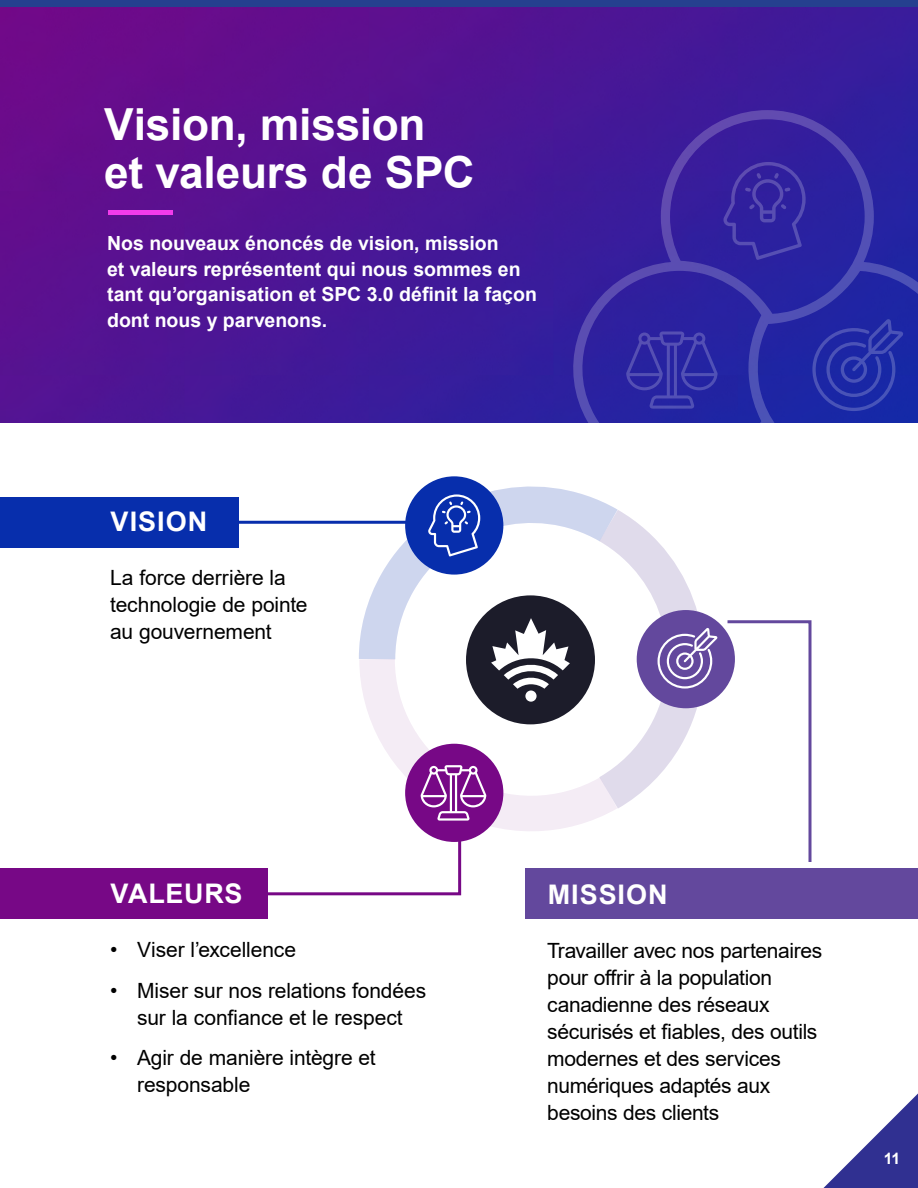
<style>
.page{position:relative;width:918px;height:1188px;background:#fff}
.page>*{position:absolute;margin:0;border:0;box-sizing:border-box;transform-origin:0 0}
.t1{font:700 44.25px/47.8px "Arial";letter-spacing:-.005em;color:#fff}
.t2{font:700 27px "Arial";letter-spacing:.035em;color:#fff}
.t3{font:21px/27px "Arial";letter-spacing:-.015em;color:#000}
.Paragraph{font:700 19.5px/25.5px "Arial";color:#fff}
.t4{font:700 15.75px "Arial";color:#fff}
</style>
<div class="page">
<svg style="left:823px;top:1093px;width:95px;height:95px"></svg>
<div style="left:0;top:0;width:918px;height:8px;background:#25408f"></div>
<div style="left:0;top:497px;width:239px;height:51px;background:#072eac"></div>
<div style="left:0;top:868px;width:267px;height:51px;background:#770886"></div>
<div style="left:526px;top:868px;width:392px;height:51px;background:#63489d"></div>
<svg style="left:737px;top:620px;width:75px;height:242px"></svg>
<hr style="left:223px;top:521px;width:252px;height:3px;background:#072eac">
<svg style="left:358px;top:483px;width:201px;height:141px"></svg>
<svg style="left:559px;top:489px;width:178px;height:288px"></svg>
<svg style="left:359px;top:624px;width:298px;height:207px"></svg>
<div style="left:405px;top:744px;width:98px;height:98px;background:#770886;border-radius:50%"></div>
<svg style="left:267px;top:765px;width:219px;height:132px"></svg>
<div style="left:637px;top:610px;width:98px;height:98px;background:#63489d;border-radius:50%"></div>
<svg style="left:658px;top:628px;width:60px;height:61px"></svg>
<div style="left:405px;top:476px;width:98px;height:99px;background:#072eac;border-radius:50%"></div>
<svg style="left:428px;top:494px;width:52px;height:62px"></svg>
<img style="left:0;top:7px;width:918px;height:415px">
<svg style="left:573px;top:110px;width:345px;height:313px;background:#3125a1"></svg>
<svg style="left:723px;top:162px;width:83px;height:98px;background:#3628a1"></svg>
<svg style="left:812px;top:319px;width:91px;height:92px;background:#2530a9"></svg>
<svg style="left:626px;top:331px;width:92px;height:78px;background:#312ea5"></svg>
<div style="left:108px;top:210px;width:65px;height:5px;background:#f33beb"></div>
<p class="t1" style="left:104px;top:101px;width:372px">Vision, mission et valeurs de SPC</p>
<p class="Paragraph" style="left:107px;top:231px;width:431px">Nos nouveaux énoncés de vision, mission<br>et valeurs représentent qui nous sommes en tant qu’organisation et SPC 3.0 définit la façon dont nous y parvenons.</p>
<p class="t2" style="left:111px;top:503px;width:98px">VISION</p>
<p class="t3" style="left:110px;top:564px;width:177px">La force derrière la</p>
<p class="t3" style="left:110px;top:591px;width:199px">technologie de pointe</p>
<p class="t3" style="left:110px;top:618px;width:163px">au gouvernement</p>
<p class="t2" style="left:111px;top:875px;width:134px">VALEURS</p>
<p class="t3" style="left:110px;top:936px;width:188px">• Viser l’excellence</p>
<p class="t3" style="left:110px;top:977px;width:318px;text-align:center">• Miser sur nos relations fondées sur la confiance et le respect</p>
<p class="t3" style="left:137px;top:1044px;width:240px;text-indent:-27px">• Agir de manière intègre et responsable</p>
<p class="t2" style="left:548px;top:876px;width:121px">MISSION</p>
<p class="t3" style="left:547px;top:937px;width:277px">Travailler avec nos partenaires pour offrir à la population canadienne des réseaux sécurisés et fiables, des outils modernes et des services numériques adaptés aux besoins des clients</p>
<p class="t4" style="left:884px;top:1147px;width:18px">11</p>
</div>
